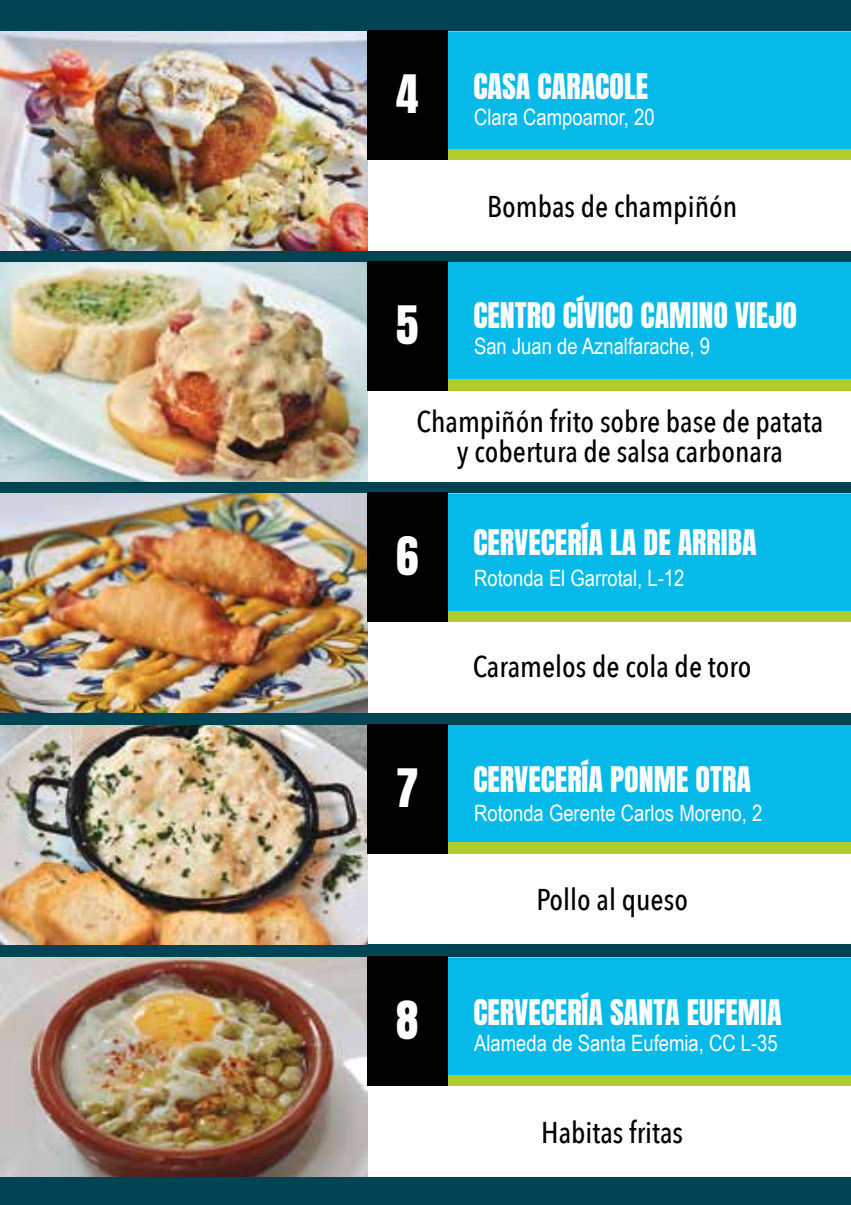
<style>
.page{position:relative;width:851px;height:1205px;background:#fff}
.page>*{position:absolute;margin:0;border:0;box-sizing:border-box;transform-origin:0 0}
.t1{font:45px "Anton";color:#fff}
.t2{font:500 30px/30px "Avenir Next Condensed";color:#000;text-align:center}
.t3{font:30px "Anton";color:#fff}
.t4{font:22.5px "Arial Narrow";color:#fff}
</style>
<div class="page">
<div style="left:0;top:0;width:850px;height:1205px;background:#004352"></div>
<div style="left:0;top:124px;width:850px;height:127px;background:#fff"></div>
<div style="left:0;top:355px;width:850px;height:126px;background:#fff"></div>
<div style="left:0;top:586px;width:850px;height:127px;background:#fff"></div>
<div style="left:0;top:817px;width:850px;height:127px;background:#fff"></div>
<div style="left:0;top:1050px;width:850px;height:126px;background:#fff"></div>
<div style="left:0;top:31px;width:850px;height:129px;background:#b3ca30"></div>
<div style="left:0;top:262px;width:850px;height:128px;background:#b3ca30"></div>
<div style="left:0;top:493px;width:850px;height:129px;background:#b3ca30"></div>
<div style="left:0;top:725px;width:850px;height:128px;background:#b3ca30"></div>
<div style="left:0;top:957px;width:850px;height:129px;background:#b3ca30"></div>
<div style="left:369px;top:32px;width:481px;height:116px;background:#05bae9"></div>
<div style="left:375px;top:262px;width:475px;height:117px;background:#05bae9"></div>
<div style="left:375px;top:494px;width:475px;height:117px;background:#05bae9"></div>
<div style="left:375px;top:725px;width:475px;height:117px;background:#05bae9"></div>
<div style="left:375px;top:958px;width:475px;height:116px;background:#05bae9"></div>
<img style="left:0;top:32px;width:367px;height:219px">
<img style="left:0;top:262px;width:367px;height:219px">
<img style="left:0;top:494px;width:367px;height:219px">
<img style="left:0;top:725px;width:367px;height:219px">
<img style="left:0;top:958px;width:367px;height:218px">
<div style="left:367px;top:30px;width:81px;height:130px;background:#000"></div>
<div style="left:367px;top:261px;width:81px;height:129px;background:#000"></div>
<div style="left:367px;top:493px;width:81px;height:129px;background:#000"></div>
<div style="left:367px;top:724px;width:81px;height:129px;background:#000"></div>
<div style="left:367px;top:956px;width:81px;height:130px;background:#000"></div>
<h1 class="t1" style="left:396px;top:71px;width:24px">4</h1>
<h1 class="t1" style="left:396px;top:302px;width:24px">5</h1>
<p class="t3" style="left:473px;top:71px;width:176px">CASA CARACOLE</p>
<p class="t4" style="left:474px;top:101px;width:182px">Clara Campoamor, 20</p>
<p class="t2" style="left:487px;top:191px;width:252px">Bombas de champiñón</p>
<p class="t3" style="left:473px;top:300px;width:325px">CENTRO CÍVICO CAMINO VIEJO</p>
<p class="t4" style="left:474px;top:330px;width:237px">San Juan de Aznalfarache, 9</p>
<p class="t2" style="left:416px;top:407px;width:408px">Champiñón frito sobre base de patata y cobertura de salsa carbonara</p>
<h1 class="t1" style="left:396px;top:533px;width:24px">6</h1>
<h1 class="t1" style="left:396px;top:765px;width:24px">7</h1>
<h1 class="t1" style="left:396px;top:997px;width:24px">8</h1>
<p class="t3" style="left:473px;top:527px;width:285px">CERVECERÍA LA DE ARRIBA</p>
<p class="t4" style="left:474px;top:561px;width:212px">Rotonda El Garrotal, L-12</p>
<p class="t2" style="left:473px;top:651px;width:280px">Caramelos de cola de toro</p>
<p class="t3" style="left:473px;top:764px;width:279px">CERVECERÍA PONME OTRA</p>
<p class="t4" style="left:474px;top:796px;width:290px">Rotonda Gerente Carlos Moreno, 2</p>
<p class="t2" style="left:536px;top:885px;width:153px">Pollo al queso</p>
<p class="t3" style="left:473px;top:997px;width:310px">CERVECERÍA SANTA EUFEMIA</p>
<p class="t4" style="left:474px;top:1027px;width:305px">Alameda de Santa Eufemia, CC L-35</p>
<p class="t2" style="left:541px;top:1117px;width:143px">Habitas fritas</p>
</div>
